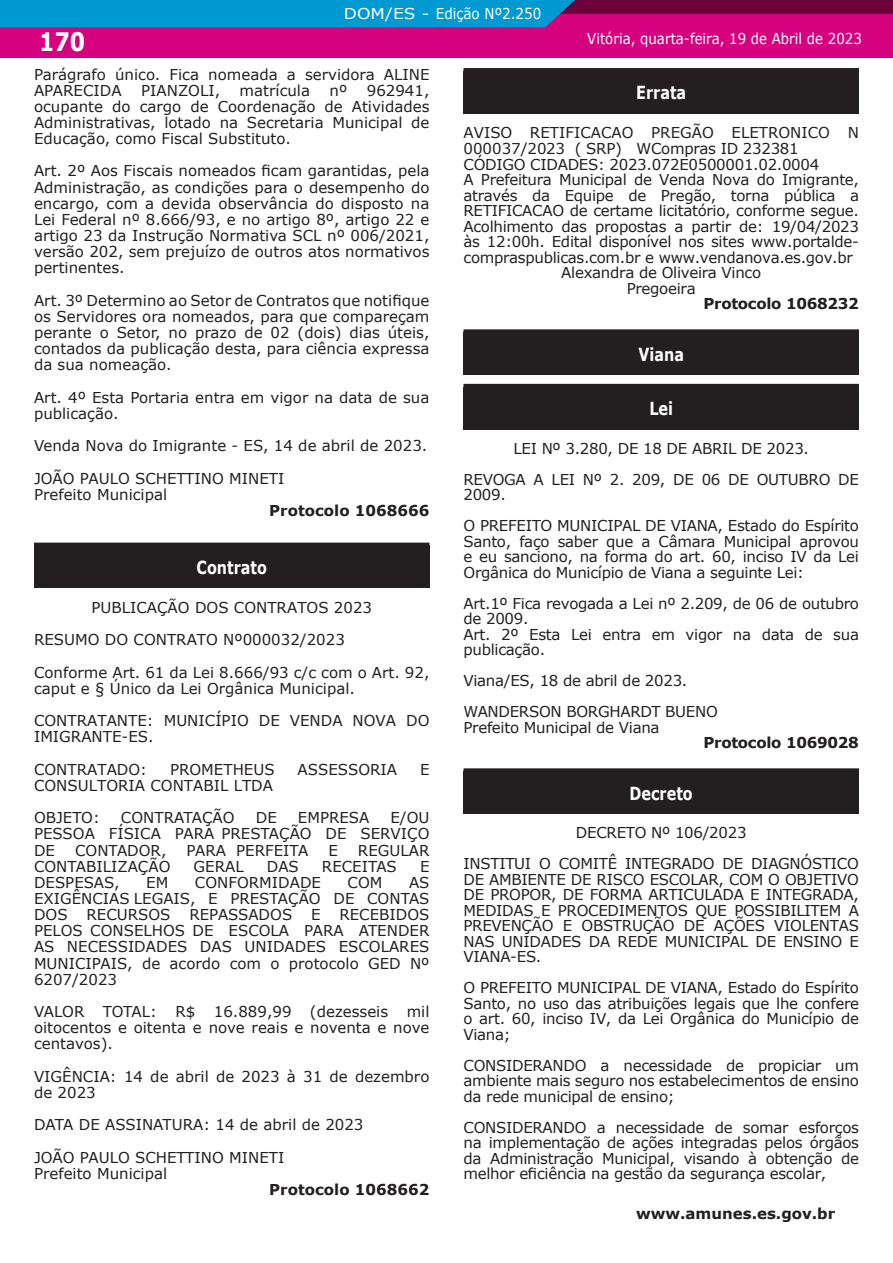
<style>
.page{position:relative;width:893px;height:1263px;background:#fff}
.page>*{position:absolute;margin:0;border:0;box-sizing:border-box;transform-origin:0 0}
.t1{font:700 25.5px "Verdana";color:#fff;scale:.85 1}
.t2{font:700 18px "Verdana";color:#fff;scale:.8 1}
.t3{font:15px/16.2px "Verdana";letter-spacing:-.005em;color:#231f20}
.t4{font:700 15px "Verdana";color:#231f20}
.t5{font:15px "Verdana";color:#fff;scale:.89 1}
.t6{font:700 15px "Verdana";letter-spacing:-.02em;color:#231f20}
.t7{font:15px "Verdana";color:#fff;scale:1.14 1}
</style>
<div class="page">
<div style="left:0;top:0;width:893px;height:57px;background:#d6017f"></div>
<div style="left:0;top:0;width:893px;height:14px;background:#6c003b"></div>
<div style="left:0;top:0;width:575px;height:27px;background:#0099d1"></div>
<div style="left:34px;top:546px;width:395px;height:42px;background:#231f20"></div>
<div style="left:34px;top:543px;width:395px;height:6px;background:#231f20"></div>
<div style="left:463px;top:71px;width:396px;height:43px;background:#231f20"></div>
<div style="left:463px;top:68px;width:396px;height:6px;background:#231f20"></div>
<div style="left:463px;top:332px;width:396px;height:43px;background:#231f20"></div>
<div style="left:463px;top:329px;width:396px;height:6px;background:#231f20"></div>
<div style="left:463px;top:387px;width:396px;height:42px;background:#231f20"></div>
<div style="left:463px;top:384px;width:396px;height:6px;background:#231f20"></div>
<div style="left:463px;top:771px;width:396px;height:43px;background:#231f20"></div>
<div style="left:463px;top:768px;width:396px;height:6px;background:#231f20"></div>
<h1 class="t1" style="left:39px;top:24px;width:56px">170</h1>
<p class="t7" style="left:344px;top:7px;width:175px">DOM/ES - Edição Nº2.250</p>
<p class="t5" style="left:587px;top:32px;width:310px">Vitória, quarta-feira, 19 de Abril de 2023</p>
<p class="t3" style="left:34px;top:67px;width:397px">Parágrafo único. Fica nomeada a servidora ALINE<br>APARECIDA</p>
<p class="t3" style="left:141px;top:83px;width:80px">PIANZOLI,</p>
<p class="t3" style="left:240px;top:83px;width:72px">matrícula</p>
<p class="t3" style="left:330px;top:83px;width:19px">nº</p>
<p class="t3" style="left:34px;top:83px;width:397px;text-align:justify;text-indent:333px">962941, ocupante do cargo de Coordenação de Atividades Administrativas, lotado na Secretaria Municipal de Educação, como Fiscal Substituto.</p>
<p class="t3" style="left:34px;top:163px;width:397px;text-align:justify">Art. 2º Aos Fiscais nomeados ficam garantidas, pela Administração, as condições para o desempenho do encargo, com a devida observância do disposto na Lei Federal nº 8.666/93, e no artigo 8º, artigo 22 e artigo 23 da Instrução Normativa SCL nº 006/2021, versão 202, sem prejuízo de outros atos normativos pertinentes.</p>
<p class="t3" style="left:34px;top:292px;width:397px;text-align:justify">Art. 3º Determino ao Setor de Contratos que notifique os Servidores ora nomeados, para que compareçam perante o Setor, no prazo de 02 (dois) dias úteis, contados da publicação desta, para ciência expressa da sua nomeação.</p>
<p class="t3" style="left:34px;top:390px;width:397px">Art. 4º Esta Portaria entra em vigor na data de sua publicação.</p>
<p class="t3" style="left:34px;top:431px;width:395px;line-height:32.2px">Venda Nova do Imigrante - ES, 14 de abril de 2023.<br>JOÃO PAULO SCHETTINO MINETI</p>
<p class="t3" style="left:34px;top:487px;width:135px">Prefeito Municipal</p>
<p class="t4" style="left:269px;top:500px;width:162px">Protocolo 1068666</p>
<p class="t2" style="left:197px;top:559px;width:89px">Contrato</p>
<p class="t3" style="left:34px;top:592px;width:397px;line-height:32.2px;text-indent:57px">PUBLICAÇÃO DOS CONTRATOS 2023<br>RESUMO DO CONTRATO Nº000032/2023<br>Conforme Art. 61 da Lei 8.666/93 c/c com o Art. 92,</p>
<p class="t3" style="left:34px;top:673px;width:397px;line-height:32.2px">caput e § Único da Lei Orgânica Municipal.<br>CONTRATANTE: MUNICÍPIO DE VENDA NOVA DO</p>
<p class="t3" style="left:34px;top:722px;width:121px;line-height:32.2px">IMIGRANTE-ES.<br>CONTRATADO:</p>
<p class="t3" style="left:170px;top:762px;width:106px">PROMETHEUS</p>
<p class="t3" style="left:298px;top:762px;width:101px">ASSESSORIA</p>
<p class="t3" style="left:420px;top:762px;width:11px">E</p>
<p class="t3" style="left:34px;top:770px;width:241px;line-height:32.2px">CONSULTORIA CONTABIL LTDA<br>OBJETO:</p>
<p class="t3" style="left:121px;top:810px;width:115px">CONTRATAÇÃO</p>
<p class="t3" style="left:256px;top:810px;width:23px">DE</p>
<p class="t3" style="left:298px;top:810px;width:73px">EMPRESA</p>
<p class="t3" style="left:34px;top:810px;width:397px;text-align:justify;text-indent:356px">E/OU PESSOA FÍSICA PARA PRESTAÇÃO DE SERVIÇO DE</p>
<p class="t3" style="left:75px;top:843px;width:93px">CONTADOR,</p>
<p class="t3" style="left:187px;top:843px;width:123px">PARA PERFEITA</p>
<p class="t3" style="left:328px;top:843px;width:11px">E</p>
<p class="t3" style="left:358px;top:843px;width:73px">REGULAR</p>
<p class="t3" style="left:34px;top:859px;width:138px">CONTABILIZAÇÃO</p>
<p class="t3" style="left:194px;top:859px;width:52px">GERAL</p>
<p class="t3" style="left:267px;top:859px;width:33px">DAS</p>
<p class="t3" style="left:322px;top:859px;width:76px">RECEITAS</p>
<p class="t3" style="left:420px;top:859px;width:11px">E</p>
<p class="t3" style="left:34px;top:875px;width:87px">DESPESAS,</p>
<p class="t3" style="left:146px;top:875px;width:24px">EM</p>
<p class="t3" style="left:195px;top:875px;width:128px">CONFORMIDADE</p>
<p class="t3" style="left:348px;top:875px;width:36px">COM</p>
<p class="t3" style="left:34px;top:875px;width:397px;text-align:justify;text-indent:375px">AS EXIGÊNCIAS LEGAIS, E PRESTAÇÃO DE CONTAS DOS</p>
<p class="t3" style="left:34px;top:907px;width:397px;text-align:justify;text-indent:305px">RECEBIDOS PELOS CONSELHOS DE ESCOLA PARA ATENDER AS NECESSIDADES DAS UNIDADES ESCOLARES MUNICIPAIS, de acordo com o protocolo GED Nº 6207/2023</p>
<p class="t3" style="left:34px;top:1004px;width:397px;text-align:justify">VALOR TOTAL: R$ 16.889,99 (dezesseis mil oitocentos e oitenta e nove reais e noventa e nove centavos).</p>
<p class="t3" style="left:34px;top:1069px;width:397px">VIGÊNCIA: 14 de abril de 2023 à 31 de dezembro de 2023</p>
<p class="t3" style="left:34px;top:1109px;width:331px;line-height:32.2px">DATA DE ASSINATURA: 14 de abril de 2023<br>JOÃO PAULO SCHETTINO MINETI</p>
<p class="t3" style="left:34px;top:1166px;width:135px">Prefeito Municipal</p>
<p class="t4" style="left:269px;top:1179px;width:162px">Protocolo 1068662</p>
<p class="t3" style="left:86px;top:907px;width:86px">RECURSOS</p>
<p class="t3" style="left:189px;top:907px;width:104px">REPASSADOS</p>
<p class="t3" style="left:311px;top:907px;width:11px">E</p>
<p class="t2" style="left:636px;top:84px;width:64px">Errata</p>
<p class="t3" style="left:463px;top:126px;width:397px">AVISO RETIFICACAO PREGÃO ELETRONICO N</p>
<p class="t3" style="left:463px;top:142px;width:337px">000037/2023 ( SRP) WCompras ID 232381</p>
<p class="t3" style="left:463px;top:157px;width:357px">CÓDIGO CIDADES: 2023.072E0500001.02.0004</p>
<p class="t3" style="left:463px;top:173px;width:397px">A Prefeitura Municipal de Venda Nova do Imigrante,</p>
<p class="t3" style="left:463px;top:188px;width:397px">através da Equipe de Pregão, torna pública a</p>
<p class="t3" style="left:463px;top:204px;width:397px">RETIFICACAO de certame licitatório, conforme segue.</p>
<p class="t3" style="left:463px;top:219px;width:397px">Acolhimento das propostas a partir de: 19/04/2023</p>
<p class="t3" style="left:463px;top:235px;width:397px">às 12:00h. Edital disponível nos sites www.portalde-</p>
<p class="t3" style="left:463px;top:250px;width:391px">compraspublicas.com.br e www.vendanova.es.gov.br</p>
<p class="t3" style="left:561px;top:266px;width:201px">Alexandra de Oliveira Vinco</p>
<p class="t3" style="left:627px;top:281px;width:70px">Pregoeira</p>
<p class="t6" style="left:703px;top:293px;width:157px">Protocolo 1068232</p>
<p class="t2" style="left:638px;top:346px;width:58px">Viana</p>
<p class="t2" style="left:649px;top:396px;width:31px">Lei</p>
<p class="t3" style="left:463px;top:433px;width:397px;line-height:31px;text-align:center">LEI Nº 3.280, DE 18 DE ABRIL DE 2023.<br>REVOGA A LEI Nº 2. 209, DE 06 DE OUTUBRO DE</p>
<p class="t3" style="left:463px;top:480px;width:397px;line-height:31px">2009.<br>O PREFEITO MUNICIPAL DE VIANA, Estado do Espírito</p>
<p class="t3" style="left:463px;top:534px;width:397px;line-height:15.5px;text-align:justify">Santo, faço saber que a Câmara Municipal aprovou e eu sanciono, na forma do art. 60, inciso IV da Lei Orgânica do Município de Viana a seguinte Lei:</p>
<p class="t3" style="left:463px;top:596px;width:397px;line-height:15.5px">Art.1º Fica revogada a Lei nº 2.209, de 06 de outubro de 2009.<br>Art. 2º Esta Lei entra em vigor na data de sua publicação.</p>
<p class="t3" style="left:463px;top:666px;width:256px;line-height:31px">Viana/ES, 18 de abril de 2023.<br>WANDERSON BORGHARDT BUENO</p>
<p class="t3" style="left:463px;top:720px;width:198px">Prefeito Municipal de Viana</p>
<p class="t6" style="left:703px;top:732px;width:157px">Protocolo 1069028</p>
<p class="t2" style="left:630px;top:785px;width:80px">Decreto</p>
<p class="t3" style="left:463px;top:818px;width:397px;line-height:31px;text-align:center">DECRETO Nº 106/2023<br>INSTITUI O COMITÊ INTEGRADO DE DIAGNÓSTICO</p>
<p class="t3" style="left:463px;top:872px;width:397px;line-height:15.5px;text-align:justify">DE AMBIENTE DE RISCO ESCOLAR, COM O OBJETIVO DE PROPOR, DE FORMA ARTICULADA E INTEGRADA, MEDIDAS E PROCEDIMENTOS QUE POSSIBILITEM A PREVENÇÃO E OBSTRUÇÃO DE AÇÕES VIOLENTAS NAS UNIDADES DA REDE MUNICIPAL DE ENSINO E VIANA-ES.</p>
<p class="t3" style="left:463px;top:981px;width:397px;line-height:15.5px;text-align:justify">O PREFEITO MUNICIPAL DE VIANA, Estado do Espírito Santo, no uso das atribuições legais que lhe confere o art. 60, inciso IV, da Lei Orgânica do Município de Viana;</p>
<p class="t3" style="left:463px;top:1058px;width:397px;line-height:15.5px;text-align:justify">CONSIDERANDO a necessidade de propiciar um ambiente mais seguro nos estabelecimentos de ensino da rede municipal de ensino;</p>
<p class="t3" style="left:463px;top:1120px;width:397px;line-height:15.5px;text-align:justify">CONSIDERANDO a necessidade de somar esforços na implementação de ações integradas pelos órgãos da Administração Municipal, visando à obtenção de melhor eficiência na gestão da segurança escolar,</p>
<p class="t4" style="left:636px;top:1208px;width:201px">www.amunes.es.gov.br</p>
</div>
